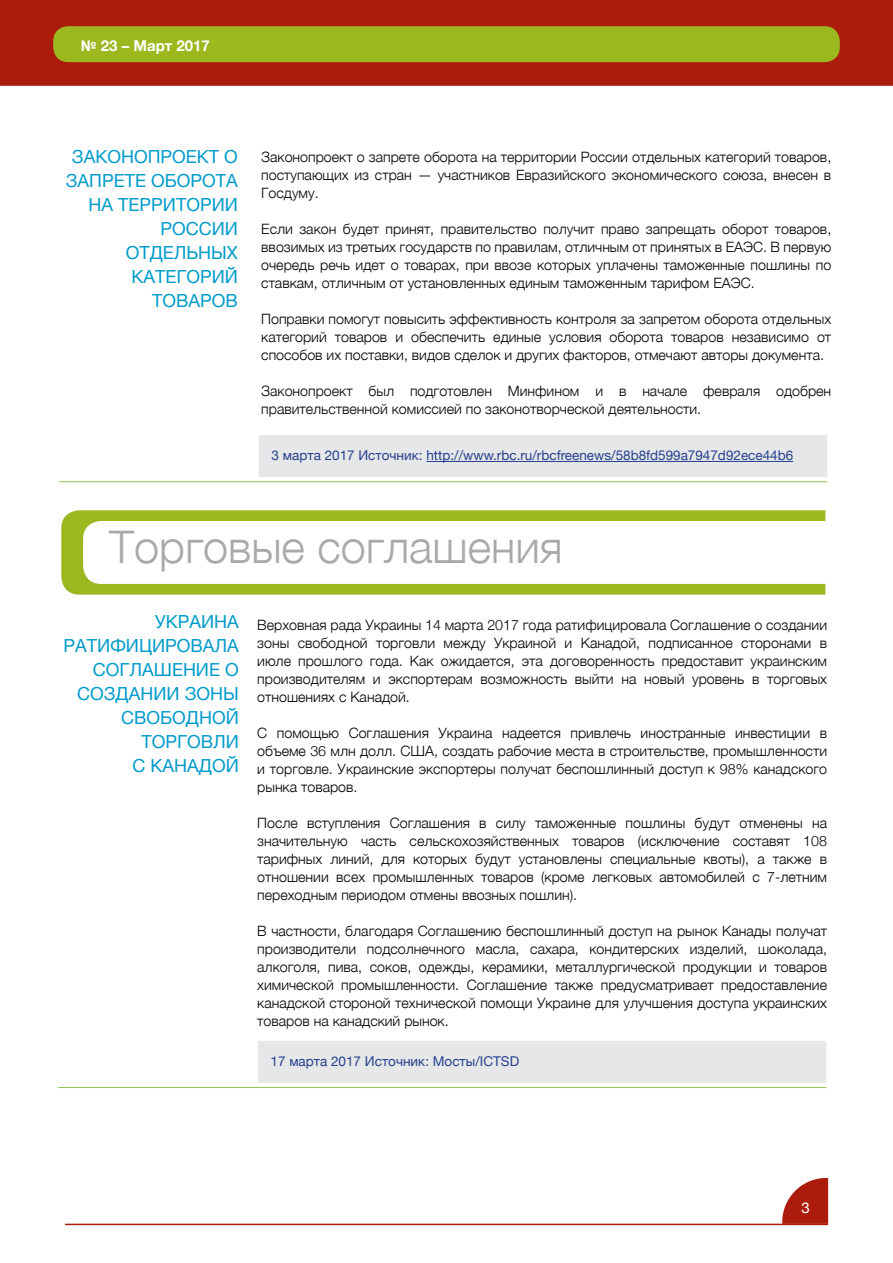
<style>
.page{position:relative;width:893px;height:1263px;background:#fff}
.page>*{position:absolute;margin:0;border:0;box-sizing:border-box;transform-origin:0 0}
.t1{font:300 45px "Helvetica Neue";color:#a7a9ac}
.t2{font:18px/24px "Helvetica Neue";color:#009bca;text-align:right}
.t3{font:700 15px "Helvetica Neue";color:#fff}
.t4{font:15px "Helvetica Neue";color:#fff}
.t5{font:300 14.25px/18px "Helvetica Neue";color:#000;text-align:justify}
.t6{font:13.5px "Helvetica Neue";color:#25408f}
</style>
<div class="page">
<div style="left:0;top:0;width:893px;height:86px;background:#ab1c0c"></div>
<svg style="left:782px;top:1178px;width:46px;height:46px"></svg>
<hr style="left:65px;top:1224px;width:763px;height:1px;background:#ab1c0c">
<div style="left:53px;top:26px;width:787px;height:36px;background:#9bb81f;border-radius:15px"></div>
<div style="left:259px;top:435px;width:568px;height:42px;background:#e6e7e8"></div>
<hr style="left:59px;top:481px;width:768px;height:1px;background:#8bc751">
<hr style="left:426px;top:461px;width:367px;height:1px;background:#25408f">
<div style="left:258px;top:1041px;width:568px;height:42px;background:#e6e7e8"></div>
<hr style="left:58px;top:1087px;width:768px;height:1px;background:#8bc751">
<svg style="left:61px;top:510px;width:764px;height:85px;background:#9eba27"></svg>
<svg style="left:83px;top:521px;width:742px;height:63px"></svg>
<p class="t3" style="left:81px;top:34px;width:131px">№ 23 – Март 2017</p>
<p class="t2" style="left:66px;top:146px;width:174px">ЗАКОНОПРОЕКТ О<br>ЗАПРЕТЕ ОБОРОТА<br>НА ТЕРРИТОРИИ<br>РОССИИ<br>ОТДЕЛЬНЫХ<br>КАТЕГОРИЙ<br>ТОВАРОВ</p>
<p class="t5" style="left:261px;top:147px;width:571px">Законопроект о запрете оборота на территории России отдельных категорий товаров, поступающих из стран — участников Евразийского экономического союза, внесен в Госдуму.</p>
<p class="t5" style="left:261px;top:219px;width:571px">Если закон будет принят, правительство получит право запрещать оборот товаров, ввозимых из третьих государств по правилам, отличным от принятых в ЕАЭС. В первую очередь речь идет о товарах, при ввозе которых уплачены таможенные пошлины по ставкам, отличным от установленных единым таможенным тарифом ЕАЭС.</p>
<p class="t5" style="left:261px;top:309px;width:571px">Поправки помогут повысить эффективность контроля за запретом оборота отдельных категорий товаров и обеспечить единые условия оборота товаров независимо от способов их поставки, видов сделок и других факторов, отмечают авторы документа.</p>
<p class="t5" style="left:261px;top:381px;width:571px">Законопроект был подготовлен Минфином и в начале февраля одобрен правительственной комиссией по законотворческой деятельности.</p>
<p class="t6" style="left:272px;top:446px;width:523px">3 марта 2017 Источник: http://www.rbc.ru/rbcfreenews/58b8fd599a7947d92ece44b6</p>
<h1 class="t1" style="left:109px;top:511px;width:455px">Торговые соглашения</h1>
<p class="t2" style="left:64px;top:610px;width:177px">УКРАИНА<br>РАТИФИЦИРОВАЛА<br>СОГЛАШЕНИЕ О<br>СОЗДАНИИ ЗОНЫ<br>СВОБОДНОЙ<br>ТОРГОВЛИ<br>С КАНАДОЙ</p>
<p class="t5" style="left:257px;top:615px;width:571px">Верховная рада Украины 14 марта 2017 года ратифицировала Соглашение о создании зоны свободной торговли между Украиной и Канадой, подписанное сторонами в июле прошлого года. Как ожидается, эта договоренность предоставит украинским производителям и экспортерам возможность выйти на новый уровень в торговых отношениях с Канадой.</p>
<p class="t5" style="left:257px;top:723px;width:571px">C помощью Соглашения Украина надеется привлечь иностранные инвестиции в объеме 36 млн долл. США, создать рабочие места в строительстве, промышленности и торговле. Украинские экспортеры получат беспошлинный доступ к 98% канадского рынка товаров.</p>
<p class="t5" style="left:257px;top:813px;width:571px">После вступления Соглашения в силу таможенные пошлины будут отменены на значительную часть сельскохозяйственных товаров (исключение составят 108 тарифных линий, для которых будут установлены специальные квоты), а также в отношении всех промышленных товаров (кроме легковых автомобилей с 7-летним переходным периодом отмены ввозных пошлин).</p>
<p class="t5" style="left:257px;top:921px;width:571px">В частности, благодаря Соглашению беспошлинный доступ на рынок Канады получат производители подсолнечного масла, сахара, кондитерских изделий, шоколада, алкоголя, пива, соков, одежды, керамики, металлургической продукции и товаров химической промышленности. Соглашение также предусматривает предоставление канадской стороной технической помощи Украине для улучшения доступа украинских товаров на канадский рынок.</p>
<p class="t6" style="left:271px;top:1051px;width:250px">17 марта 2017 Источник: Мосты/ICTSD</p>
<p class="t4" style="left:801px;top:1196px;width:10px">3</p>
</div>
